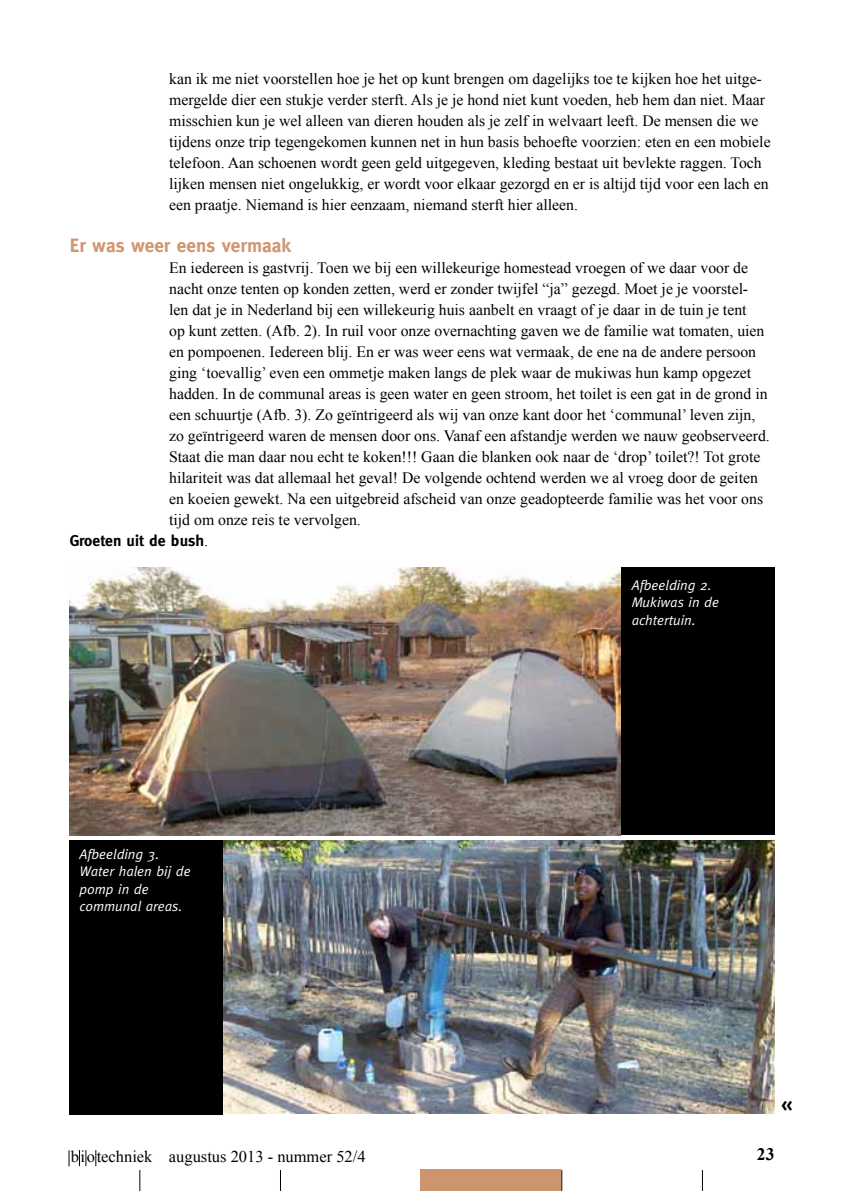
<style>
.page{position:relative;width:844px;height:1191px;background:#fff}
.page>*{position:absolute;margin:0;border:0;box-sizing:border-box;transform-origin:0 0}
.t1{font:700 21px "Meta Plus";color:#000}
.t2{font:700 19.25px "Meta";color:#d19671}
.t3{font:700 17.5px "Times New Roman";color:#000}
.t4{font:16.45px "Times New Roman";color:#000}
.t5{font:15.75px/21px "Times New Roman";color:#000}
.t6{font:700 15.75px "Meta";color:#000}
.t7{font:italic 14px/17.5px "Meta";color:#fff}
.s1{font-family:"Times New Roman";font-weight:400}
</style>
<div class="page">
<svg style="left:79px;top:1150px;width:1px;height:16px"></svg>
<svg style="left:86px;top:1150px;width:1px;height:16px"></svg>
<svg style="left:95px;top:1150px;width:1px;height:16px"></svg>
<svg style="left:139px;top:1170px;width:1px;height:21px"></svg>
<svg style="left:280px;top:1170px;width:1px;height:21px"></svg>
<svg style="left:561px;top:1170px;width:1px;height:21px"></svg>
<svg style="left:701px;top:1170px;width:1px;height:21px"></svg>
<svg style="left:69px;top:1150px;width:1px;height:16px"></svg>
<div style="left:420px;top:1169px;width:141px;height:22px;background:#cd9470"></div>
<img style="left:69px;top:567px;width:551px;height:268px">
<img style="left:223px;top:840px;width:551px;height:273px">
<div style="left:620px;top:567px;width:154px;height:268px;background:#000"></div>
<div style="left:69px;top:840px;width:154px;height:274px;background:#000"></div>
<p class="t5" style="left:169px;top:68px;width:603px">kan ik me niet voorstellen hoe je het op kunt brengen om dagelijks toe te kijken hoe het uitge&shy;mergelde dier een stukje verder sterft. Als je je hond niet kunt voeden, heb hem dan niet. Maar misschien kun je wel alleen van dieren houden als je zelf in welvaart leeft. De mensen die we tijdens onze trip tegengekomen kunnen net in hun basis behoefte voorzien: eten en een mobiele telefoon. Aan schoenen wordt geen geld uitgegeven, kleding bestaat uit bevlekte raggen. Toch lijken mensen niet ongelukkig, er wordt voor elkaar gezorgd en er is altijd tijd voor een lach en een praatje. Niemand is hier eenzaam, niemand sterft hier alleen.</p>
<p class="t2" style="left:70px;top:234px;width:222px">Er was weer eens vermaak</p>
<p class="t5" style="left:169px;top:257px;width:602px">En iedereen is gastvrij. Toen we bij een willekeurige homestead vroegen of we daar voor de nacht onze tenten op konden zetten, werd er zonder twijfel “ja” gezegd. Moet je je voorstel&shy;len dat je in Nederland bij een willekeurig huis aanbelt en vraagt of je daar in de tuin je tent<br>op kunt zetten. (Afb. 2). In ruil voor onze overnachting gaven we de familie wat tomaten, uien en pompoenen. Iedereen blij. En er was weer eens wat vermaak, de ene na de andere persoon ging ‘toevallig’ even een ommetje maken langs de plek waar de mukiwas hun kamp opgezet hadden. In de communal areas is geen water en geen stroom, het toilet is een gat in de grond in een schuurtje (Afb. 3). Zo geïntrigeerd als wij van onze kant door het ‘communal’ leven zijn, zo geïntrigeerd waren de mensen door ons. Vanaf een afstandje werden we nauw geobserveerd.<br>Staat die man daar nou echt te koken!!! Gaan die blanken ook naar de ‘drop’ toilet?! Tot grote hilariteit was dat allemaal het geval! De volgende ochtend werden we al vroeg door de geiten en koeien gewekt. Na een uitgebreid afscheid van onze geadopteerde familie was het voor ons tijd om onze reis te vervolgen.</p>
<p class="t6" style="left:70px;top:531px;width:140px">Groeten uit de bush<span class="s1">.</span></p>
<p class="t7" style="left:631px;top:576px;width:89px">Afbeelding 2.<br>Mukiwas in de achtertuin.</p>
<p class="t7" style="left:79px;top:844px;width:113px">Afbeelding 3.<br>Water halen bij de pomp in de communal areas.</p>
<h1 class="t1" style="left:780px;top:1092px;width:13px">«</h1>
<p class="t4" style="left:71px;top:1145px;width:296px">biotechniek augustus 2013 - nummer 52/4</p>
<p class="t3" style="left:756px;top:1142px;width:19px">23</p>
</div>
